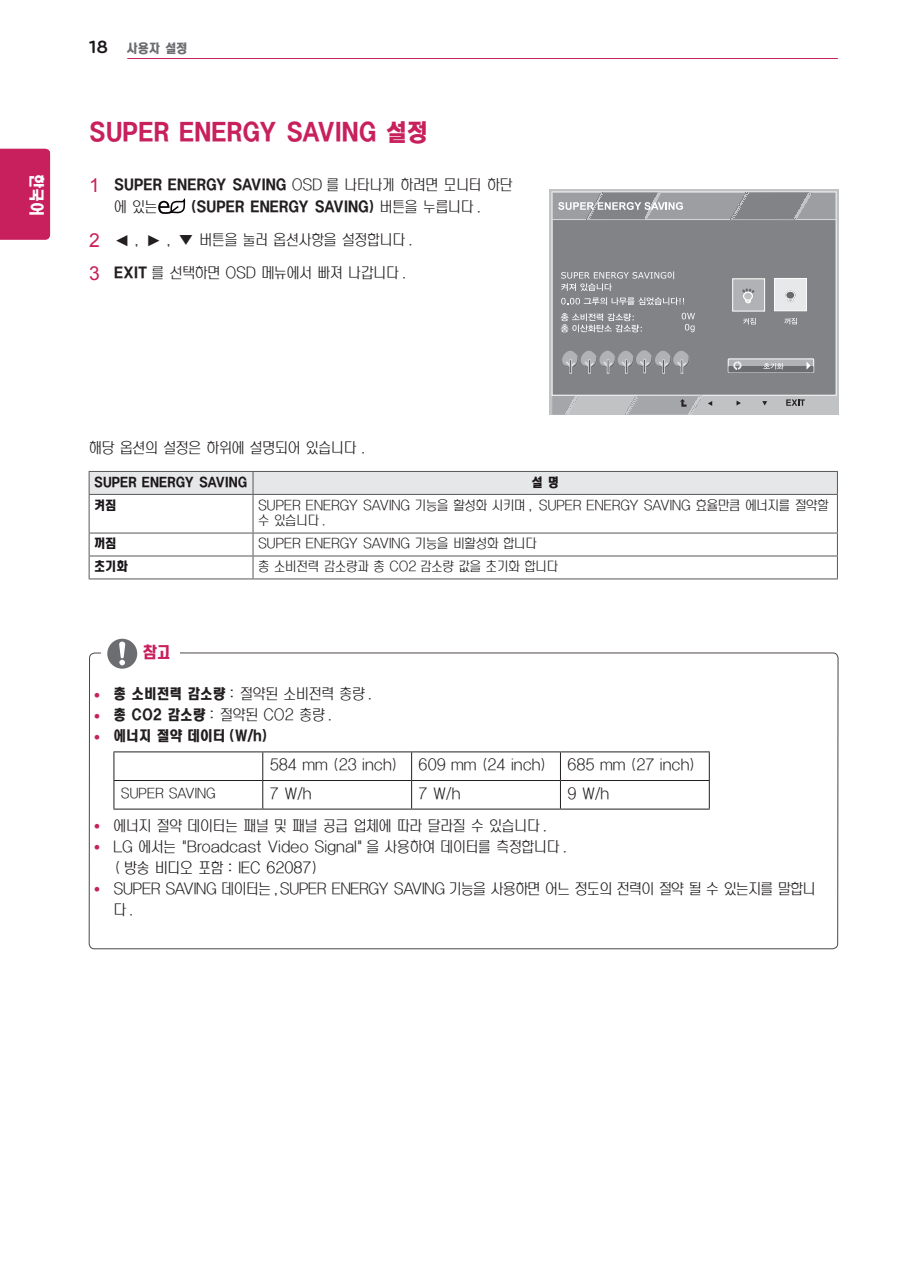
<style>
.page{position:relative;width:903px;height:1275px;background:#fff}
.page>*{position:absolute;margin:0;border:0;box-sizing:border-box;transform-origin:0 0}
.t1{font:26.25px "YDI Cstre M";color:#c8205d}
.t2{font:21px "Bryant LG";color:#fff}
.t3{font:700 18.38px "Bryant LG";color:#1a161a}
.t4{font:17.5px "YDI Cstre M";color:#fff}
.t5{font:17.5px "YDI Cstre M";color:#c8205d}
.t6{font:15.75px/21px "YDI Cstre UL";color:#231f20}
.t7{font:15.75px "YDI Cstre M";color:#231f20}
.t8{font:15.75px/21px "YDI Cstre UL";letter-spacing:-.02em;color:#231f20}
.t9{font:15.75px "YDI Cstre UL";color:#1a161a}
.t10{font:14px/15.8px "YDI Cstre UL";color:#231f20}
.t11{font:14px "YDI Cstre M";color:#1a161a}
.t12{font:14px "YDI Cstre M";color:#6c6d70}
.s1{font-family:"Arial";font-size:19.25px;color:#c8205d}
.s2{font-family:"YDI Cstre UL"}
.s3{font-family:"Arial"}
.s4{font-family:"YDI Cstre M"}
</style>
<div class="page">
<hr style="left:127px;top:58px;width:711px;height:1px;background:#c8205d">
<div style="left:0;top:149px;width:50px;height:91px;background:#c8205d"></div>
<svg style="left:158px;top:198px;width:27px;height:16px"></svg>
<hr style="left:113px;top:751px;width:150px;height:1px;background:#231f20">
<hr style="left:263px;top:751px;width:149px;height:1px;background:#231f20">
<hr style="left:412px;top:751px;width:148px;height:1px;background:#231f20">
<hr style="left:560px;top:751px;width:150px;height:1px;background:#231f20">
<hr style="left:113px;top:780px;width:150px;height:1px;background:#231f20">
<svg style="left:113px;top:752px;width:1px;height:57px"></svg>
<hr style="left:263px;top:780px;width:149px;height:1px;background:#231f20">
<svg style="left:262px;top:752px;width:1px;height:57px"></svg>
<hr style="left:412px;top:780px;width:148px;height:1px;background:#231f20">
<svg style="left:411px;top:752px;width:1px;height:57px"></svg>
<hr style="left:560px;top:780px;width:150px;height:1px;background:#231f20">
<svg style="left:560px;top:752px;width:1px;height:57px"></svg>
<svg style="left:709px;top:752px;width:1px;height:57px"></svg>
<hr style="left:113px;top:809px;width:150px;height:1px;background:#231f20">
<hr style="left:263px;top:809px;width:149px;height:1px;background:#231f20">
<hr style="left:412px;top:809px;width:148px;height:1px;background:#231f20">
<hr style="left:560px;top:809px;width:150px;height:1px;background:#231f20">
<svg style="left:107px;top:639px;width:30px;height:30px"></svg>
<hr style="left:253px;top:494px;width:585px;height:1px;background:#57585a">
<hr style="left:837px;top:495px;width:1px;height:38px;background:#57585a">
<hr style="left:253px;top:533px;width:585px;height:1px;background:#57585a">
<hr style="left:253px;top:556px;width:585px;height:1px;background:#57585a">
<svg style="left:837px;top:533px;width:1px;height:45px"></svg>
<hr style="left:253px;top:578px;width:585px;height:1px;background:#57585a">
<svg style="left:89px;top:471px;width:749px;height:23px;background:#dedfe1"></svg>
<hr style="left:89px;top:494px;width:164px;height:1px;background:#57585a">
<hr style="left:89px;top:495px;width:1px;height:38px;background:#57585a">
<hr style="left:253px;top:495px;width:1px;height:38px;background:#57585a">
<hr style="left:89px;top:533px;width:164px;height:1px;background:#57585a">
<hr style="left:89px;top:556px;width:164px;height:1px;background:#57585a">
<svg style="left:89px;top:533px;width:1px;height:45px"></svg>
<svg style="left:253px;top:533px;width:1px;height:45px"></svg>
<hr style="left:89px;top:578px;width:164px;height:1px;background:#57585a">
<svg style="left:549px;top:189px;width:290px;height:225px;background:#c4c5c7"></svg>
<div style="left:552px;top:192px;width:284px;height:204px;background:#818386;border:1px solid #fff"></div>
<div style="left:552px;top:192px;width:284px;height:28px;background:#9c9ea1;border:1px solid #d8d9db"></div>
<svg style="left:730px;top:192px;width:82px;height:29px"></svg>
<div style="left:732px;top:279px;width:33px;height:32px;background:#b1b2b5;border:1px solid #fff"></div>
<div style="left:774px;top:278px;width:32px;height:33px;background:#e7e8e9;border:1px solid #fff"></div>
<svg style="left:742px;top:289px;width:12px;height:14px"></svg>
<svg style="left:785px;top:291px;width:10px;height:11px"></svg>
<svg style="left:743px;top:318px;width:13px;height:6px"></svg>
<svg style="left:784px;top:318px;width:13px;height:6px"></svg>
<div style="left:728px;top:359px;width:86px;height:13px;background:#b1b2b5"></div>
<div style="left:728px;top:359px;width:86px;height:14px;border:1px solid #fff"></div>
<div style="left:728px;top:366px;width:85px;height:7px;background:#6c6d70"></div>
<svg style="left:763px;top:363px;width:20px;height:6px"></svg>
<svg style="left:806px;top:362px;width:4px;height:8px"></svg>
<svg style="left:733px;top:361px;width:8px;height:9px"></svg>
<svg style="left:558px;top:192px;width:125px;height:28px"></svg>
<svg style="left:561px;top:297px;width:123px;height:8px"></svg>
<svg style="left:561px;top:313px;width:81px;height:19px"></svg>
<svg style="left:562px;top:350px;width:128px;height:24px"></svg>
<svg style="left:682px;top:313px;width:13px;height:19px"></svg>
<svg style="left:552px;top:396px;width:26px;height:19px"></svg>
<svg style="left:625px;top:396px;width:77px;height:19px"></svg>
<svg style="left:708px;top:401px;width:4px;height:5px"></svg>
<svg style="left:736px;top:401px;width:5px;height:4px"></svg>
<svg style="left:762px;top:401px;width:5px;height:4px"></svg>
<svg style="left:786px;top:399px;width:19px;height:7px"></svg>
<svg style="left:561px;top:271px;width:113px;height:20px"></svg>
<p class="t4" style="left:46px;top:173px;width:43px;rotate:90deg">한국어</p>
<h2 class="t2" style="left:47px;top:173px;width:44px;rotate:90deg">ENG</h2>
<p class="t3" style="left:89px;top:36px;width:20px">18</p>
<p class="t12" style="left:126px;top:40px;width:62px">사용자 설정</p>
<h1 class="t1" style="left:89px;top:117px;width:340px">SUPER ENERGY SAVING 설정</h1>
<p class="t7" style="left:89px;top:175px;width:424px"><span class="s1">1</span> SUPER ENERGY SAVING <span class="s2">OSD 를 나타나게 하려면 모니터 하단</span></p>
<p class="t6" style="left:114px;top:197px;width:45px">에 있는</p>
<p class="t7" style="left:191px;top:198px;width:293px">(SUPER ENERGY SAVING) <span class="s2">버튼을 누릅니다 .</span></p>
<p class="t6" style="left:89px;top:225px;width:327px;line-height:32.7px"><span class="s1">2</span> <span class="s3">◄</span> , <span class="s3">►</span> , ▼ 버튼을 눌러 옵션사항을 설정합니다 .<br><span class="s1">3</span> <span class="s4">EXIT</span> 를 선택하면 OSD 메뉴에서 빠져 나갑니다 .</p>
<p class="t6" style="left:89px;top:439px;width:279px">해당 옵션의 설정은 하위에 설명되어 있습니다 .</p>
<p class="t11" style="left:94px;top:474px;width:155px">SUPER ENERGY SAVING</p>
<p class="t11" style="left:531px;top:474px;width:29px">설 명</p>
<p class="t11" style="left:94px;top:497px;width:24px">켜짐</p>
<p class="t10" style="left:258px;top:498px;width:572px">SUPER ENERGY SAVING 기능을 활성화 시키며 , SUPER ENERGY SAVING 효율만큼 에너지를 절약할 수 있습니다 .</p>
<p class="t11" style="left:94px;top:536px;width:24px">꺼짐</p>
<p class="t10" style="left:258px;top:537px;width:280px">SUPER ENERGY SAVING 기능을 비활성화 합니다</p>
<p class="t11" style="left:94px;top:559px;width:35px">초기화</p>
<p class="t10" style="left:258px;top:560px;width:302px">총 소비전력 감소량과 총 CO2 감소량 값을 초기화 합니다</p>
<p class="t5" style="left:143px;top:642px;width:29px">참고</p>
<p class="t6" style="left:113px;top:685px;width:262px"><span class="s4">총 소비전력 감소량</span> : 절약된 소비전력 총량 . <span class="s4">총 CO2 감소량</span> : 절약된 CO2 총량 .</p>
<p class="t7" style="left:113px;top:727px;width:155px">에너지 절약 데이터 (W/h)</p>
<p class="t6" style="left:270px;top:756px;width:129px">584 mm (23 inch)</p>
<p class="t6" style="left:419px;top:756px;width:129px">609 mm (24 inch)</p>
<p class="t6" style="left:567px;top:756px;width:129px">685 mm (27 inch)</p>
<p class="t10" style="left:121px;top:786px;width:96px">SUPER SAVING</p>
<p class="t6" style="left:270px;top:785px;width:43px">7 W/h</p>
<p class="t6" style="left:419px;top:785px;width:43px">7 W/h</p>
<p class="t6" style="left:567px;top:785px;width:43px">9 W/h</p>
<p class="t6" style="left:113px;top:817px;width:457px">에너지 절약 데이터는 패널 및 패널 공급 업체에 따라 달라질 수 있습니다 .<br>LG 에서는 "Broadcast Video Signal" 을 사용하여 데이터를 측정합니다 .</p>
<p class="t9" style="left:115px;top:860px;width:204px">( 방송 비디오 포함 : IEC 62087)</p>
<p class="t8" style="left:113px;top:879px;width:703px">SUPER SAVING 데이터는 ,SUPER ENERGY SAVING 기능을 사용하면 어느 정도의 전력이 절약 될 수 있는지를 말합니 다.</p>
</div>
